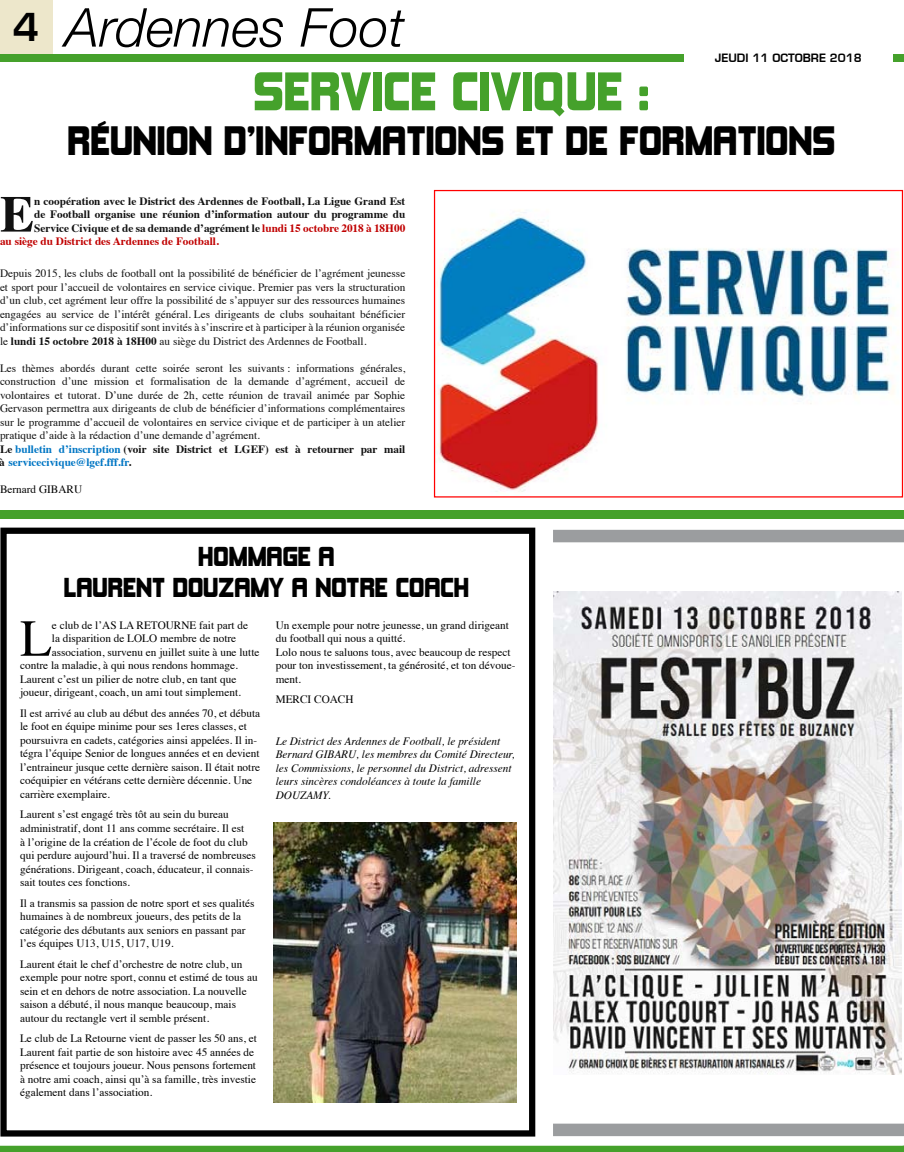
<style>
.page{position:relative;width:904px;height:1152px;background:#fff}
.page>*{position:absolute;margin:0;border:0;box-sizing:border-box;transform-origin:0 0}
.t1{font:italic 300 53.62px "Helvetica Neue";color:#000}
.t2{font:52px "Times";color:#000}
.t3{font:700 51.25px "Times";color:#111}
.t4{font:50px "TR Kimberley";color:#45a12b}
.t5{font:37.5px "TR Kimberley";color:#000}
.t6{font:600 37.5px "Eurostile LT";color:#000}
.t7{font:25px/31.2px "TR Kimberley";color:#000;text-align:center}
.t8{font:11.25px/13.5px "Times";color:#000}
.t9{font:11.25px/13.5px "Times";color:#111;text-align:justify}
.t10{font:700 11.25px "Times";color:#111}
.t11{font:italic 11.25px/13.5px "Times";color:#000}
.t12{font:700 11.25px "Times";color:#c00000}
.t13{font:600 11.25px "Eurostile LT";color:#000}
.s1{color:#c00000}
.s2{font-weight:700}
.s3{font-weight:700;color:#0176c4}
</style>
<div class="page">
<div style="left:0;top:0;width:52px;height:54px;background:#ede7cb"></div>
<div style="left:0;top:54px;width:904px;height:8px;background:#45a12b"></div>
<div style="left:684px;top:53px;width:208px;height:17px;background:#fff"></div>
<div style="left:553px;top:1123px;width:351px;height:13px;background:#9b9d9f"></div>
<div style="left:0;top:1145px;width:904px;height:7px;background:#45a12b"></div>
<img style="left:436px;top:210px;width:463px;height:282px">
<div style="left:434px;top:190px;width:469px;height:307px;border:1px solid #f00"></div>
<div style="left:0;top:510px;width:904px;height:8px;background:#45a12b"></div>
<img style="left:273px;top:822px;width:243px;height:280px">
<div style="left:0;top:527px;width:535px;height:609px;border:6px solid #000"></div>
<img style="left:553px;top:592px;width:348px;height:483px">
<div style="left:553px;top:530px;width:351px;height:12px;background:#9b9d9f"></div>
<h3 class="t6" style="left:13px;top:4px;width:28px">4</h3>
<h1 class="t1" style="left:66px;top:-4px;width:340px">Ardennes Foot</h1>
<p class="t13" style="left:715px;top:51px;width:148px">JEUDI 11 OCTOBRE 2018</p>
<h3 class="t4" style="left:253px;top:56px;width:27px">SERVICE</h3>
<h3 class="t4" style="left:452px;top:56px;width:23px">CIVIQUE</h3>
<h3 class="t4" style="left:638px;top:56px;width:13px">:</h3>
<h3 class="t5" style="left:67px;top:114px;width:769px">RÉUNION D’INFORMATIONS ET DE FORMATIONS</h3>
<h3 class="t3" style="left:0;top:165px;width:36px">E</h3>
<p class="t10" style="left:34px;top:190px;width:372px">n coopération avec le District des Ardennes de Football, La Ligue Grand Est</p>
<p class="t10" style="left:34px;top:203px;width:372px">de Football organise une réunion d’information autour du programme du</p>
<p class="t10" style="left:34px;top:217px;width:372px">Service Civique et de sa demande d’agrément le <span class="s1">lundi 15 octobre 2018 à 18H00</span></p>
<p class="t12" style="left:0;top:230px;width:220px">au siège du District des Ardennes de Football.</p>
<p class="t9" style="left:0;top:266px;width:407px">Depuis 2015, les clubs de football ont la possibilité de bénéficier de l’agrément jeunesse et sport pour l’accueil de volontaires en service civique. Premier pas vers la structuration d’un club, cet agrément leur offre la possibilité de s’appuyer sur des ressources humaines engagées au service de l’intérêt général. Les dirigeants de clubs souhaitant bénéficier d’informations sur ce dispositif sont invités à s’inscrire et à participer à la réunion organisée le <span class="s2">lundi 15 octobre 2018 à 18H00</span> au siège du District des Ardennes de Football.</p>
<p class="t9" style="left:0;top:360px;width:407px;text-align:left">Les thèmes abordés durant cette soirée seront les suivants : informations générales, construction d’une mission et formalisation de la demande d’agrément, accueil de volontaires et tutorat. D’une durée de 2h, cette réunion de travail animée par Sophie Gervason permettra aux dirigeants de club de bénéficier d’informations complémentaires sur le programme d’accueil de volontaires en service civique et de participer à un atelier pratique d’aide à la rédaction d’une demande d’agrément.<br><span class="s2">Le</span> <span class="s3">bulletin d’inscription</span> <span class="s2">(voir site District et LGEF) est à retourner par mail à</span> <span class="s3">servicecivique@lgef.fff.fr</span><span class="s2">.</span></p>
<p class="t8" style="left:0;top:482px;width:84px">Bernard GIBARU</p>
<h3 class="t7" style="left:64px;top:539px;width:407px">HOMMAGE A<br>LAURENT DOUZAMY A NOTRE COACH</h3>
<h2 class="t2" style="left:20px;top:589px;width:33px">L</h2>
<p class="t8" style="left:52px;top:617px;width:198px">e club de l’AS LA RETOURNE fait part de</p>
<p class="t8" style="left:52px;top:631px;width:186px">la disparition de LOLO membre de notre</p>
<p class="t8" style="left:52px;top:644px;width:209px">association, survenu en juillet suite à une lutte</p>
<p class="t8" style="left:20px;top:658px;width:219px">contre la maladie, à qui nous rendons hommage.</p>
<p class="t8" style="left:20px;top:671px;width:218px">Laurent c’est un pilier de notre club, en tant que</p>
<p class="t8" style="left:20px;top:685px;width:222px">joueur, dirigeant, coach, un ami tout simplement.</p>
<p class="t8" style="left:20px;top:705px;width:241px">Il est arrivé au club au début des années 70, et débuta le foot en équipe minime pour ses 1eres classes, et poursuivra en cadets, catégories ainsi appelées. Il in&shy;tégra l’équipe Senior de longues années et en devient l’entraineur jusque cette dernière saison. Il était notre coéquipier en vétérans cette dernière décennie. Une carrière exemplaire.</p>
<p class="t8" style="left:20px;top:807px;width:237px">Laurent s’est engagé très tôt au sein du bureau administratif, dont 11 ans comme secrétaire. Il est<br>à l’origine de la création de l’école de foot du club qui perdure aujourd’hui. Il a traversé de nombreuses générations. Dirigeant, coach, éducateur, il connais&shy;sait toutes ces fonctions.</p>
<p class="t8" style="left:20px;top:895px;width:236px">Il a transmis sa passion de notre sport et ses qualités humaines à de nombreux joueurs, des petits de la catégorie des débutants aux seniors en passant par l’es équipes U13, U15, U17, U19.</p>
<p class="t8" style="left:20px;top:956px;width:239px">Laurent était le chef d’orchestre de notre club, un exemple pour notre sport, connu et estimé de tous au sein et en dehors de notre association. La nouvelle saison a débuté, il nous manque beaucoup, mais autour du rectangle vert il semble présent.</p>
<p class="t8" style="left:20px;top:1030px;width:238px">Le club de La Retourne vient de passer les 50 ans, et Laurent fait partie de son histoire avec 45 années de présence et toujours joueur. Nous pensons fortement à notre ami coach, ainsi qu’à sa famille, très investie également dans l’association.</p>
<p class="t8" style="left:276px;top:617px;width:241px">Un exemple pour notre jeunesse, un grand dirigeant du football qui nous a quitté.<br>Lolo nous te saluons tous, avec beaucoup de respect pour ton investissement, ta générosité, et ton dévoue&shy;ment.</p>
<p class="t8" style="left:276px;top:692px;width:79px">MERCI COACH</p>
<p class="t11" style="left:276px;top:733px;width:240px">Le District des Ardennes de Football, le président Bernard GIBARU, les membres du Comité Directeur, les Commissions, le personnel du District, adressent leurs sincères condoléances à toute la famille DOUZAMY.</p>
</div>
